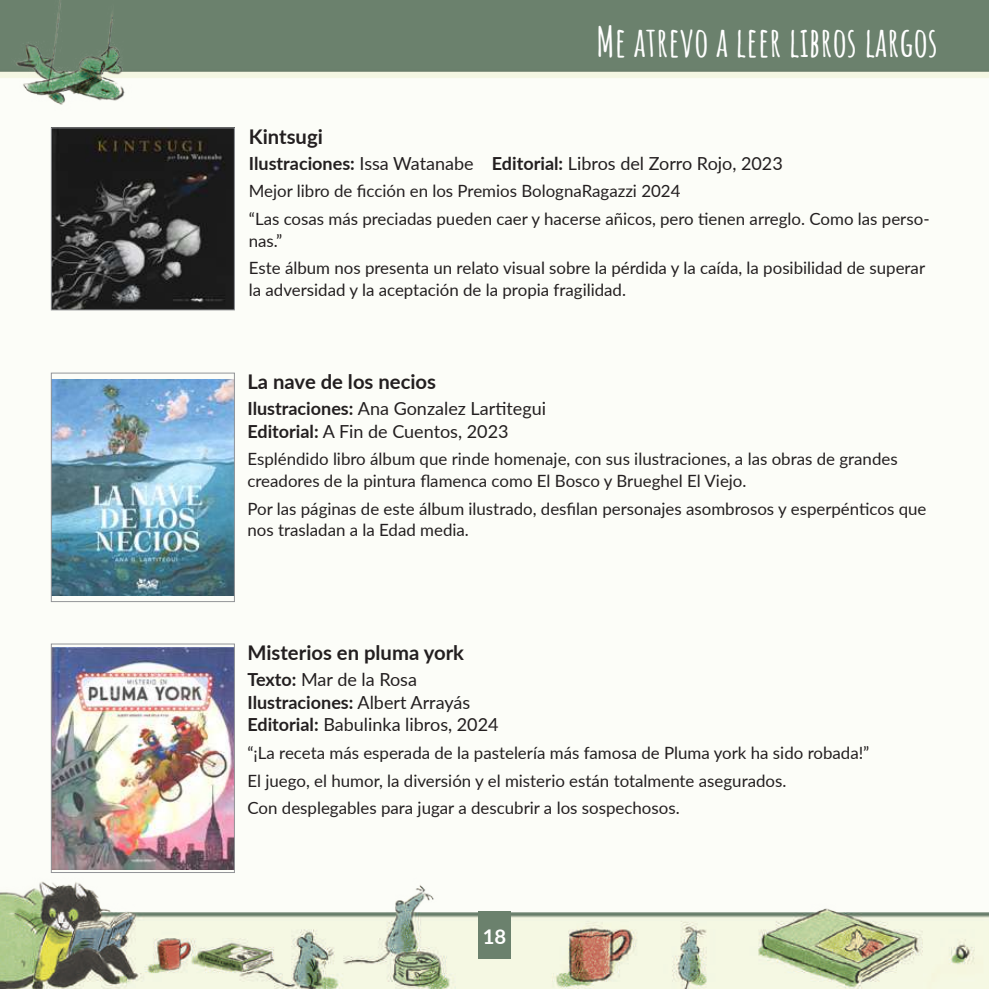
<style>
.page{position:relative;width:989px;height:989px;background:#fcfdf8}
.page>*{position:absolute;margin:0;border:0;box-sizing:border-box;transform-origin:0 0}
.t1{font:700 40.5px "Amatic SC";color:#fff}
.t2{font:700 20.25px "Lato";color:#231f20}
.t3{font:700 20.25px "Lato";color:#fff}
.t4{font:18px/22.5px "Lato";color:#231f20}
.t5{font:16.88px/27.7px "Lato";color:#231f20}
.s1{font-weight:700}
</style>
<div class="page">
<img style="left:0;top:791px;width:989px;height:198px">
<img style="left:50px;top:0;width:939px;height:174px">
<div style="left:478px;top:911px;width:32px;height:48px;background:#6b816d"></div>
<img style="left:53px;top:130px;width:180px;height:178px">
<div style="left:51px;top:128px;width:184px;height:182px;border:1px solid #939598"></div>
<img style="left:53px;top:379px;width:180px;height:216px">
<div style="left:51px;top:373px;width:184px;height:229px;border:1px solid #939598"></div>
<img style="left:53px;top:647px;width:180px;height:222px">
<div style="left:51px;top:643px;width:184px;height:229px;border:1px solid #939598"></div>
<img style="left:0;top:0;width:140px;height:128px">
<h1 class="t1" style="left:596px;top:11px;width:343px">Me atrevo a leer libros largos</h1>
<p class="t2" style="left:249px;top:122px;width:75px">Kintsugi</p>
<p class="t4" style="left:249px;top:151px;width:535px"><span class="s1">Ilustraciones:</span> Issa Watanabe <span class="s1">Editorial:</span> Libros del Zorro Rojo, 2023</p>
<p class="t5" style="left:249px;top:177px;width:682px">Mejor libro de ficción en los Premios BolognaRagazzi 2024<br>“Las cosas más preciadas pueden caer y hacerse añicos, pero tienen arreglo. Como las perso-</p>
<p class="t5" style="left:249px;top:226px;width:678px">nas.”<br>Este álbum nos presenta un relato visual sobre la pérdida y la caída, la posibilidad de superar</p>
<p class="t5" style="left:249px;top:275px;width:379px">la adversidad y la aceptación de la propia fragilidad.</p>
<p class="t2" style="left:247px;top:367px;width:190px">La nave de los necios</p>
<p class="t4" style="left:247px;top:396px;width:300px"><span class="s1">Ilustraciones:</span> Ana Gonzalez Lartitegui<br><span class="s1">Editorial:</span> A Fin de Cuentos, 2023</p>
<p class="t5" style="left:247px;top:448px;width:651px;line-height:21.4px">Espléndido libro álbum que rinde homenaje, con sus ilustraciones, a las obras de grandes creadores de la pintura flamenca como El Bosco y Brueghel El Viejo.</p>
<p class="t5" style="left:247px;top:497px;width:680px;line-height:21.4px">Por las páginas de este álbum ilustrado, desfilan personajes asombrosos y esperpénticos que nos trasladan a la Edad media.</p>
<p class="t2" style="left:247px;top:638px;width:218px">Misterios en pluma york</p>
<p class="t4" style="left:247px;top:667px;width:253px"><span class="s1">Texto:</span> Mar de la Rosa<br><span class="s1">Ilustraciones:</span> Albert Arrayás<br><span class="s1">Editorial:</span> Babulinka libros, 2024</p>
<p class="t5" style="left:247px;top:738px;width:623px">“¡La receta más esperada de la pastelería más famosa de Pluma york ha sido robada!”<br>El juego, el humor, la diversión y el misterio están totalmente asegurados.<br>Con desplegables para jugar a descubrir a los sospechosos.</p>
<p class="t3" style="left:483px;top:921px;width:25px">18</p>
</div>
